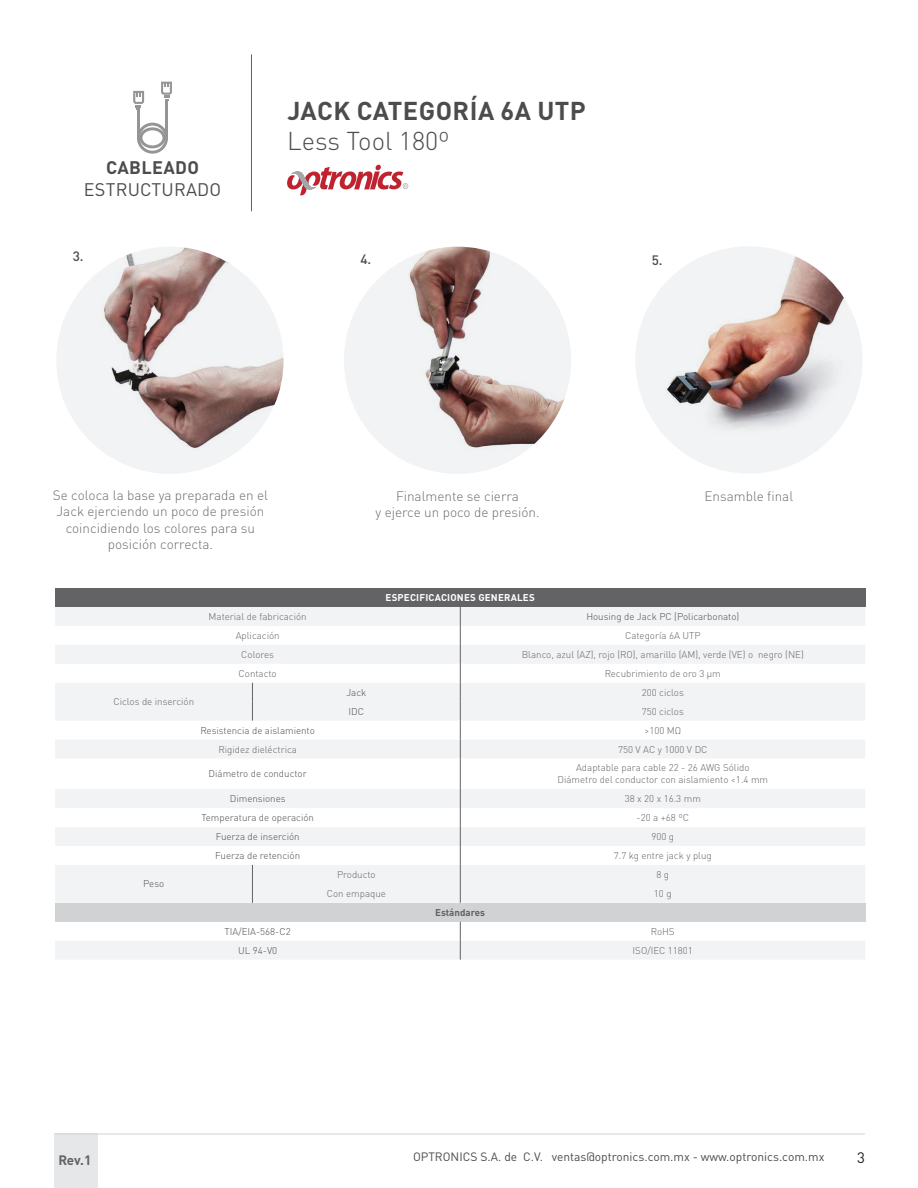
<style>
.page{position:relative;width:918px;height:1188px;background:#fff}
.page>*{position:absolute;margin:0;border:0;box-sizing:border-box;transform-origin:0 0}
.t1{font:700 25.5px "DIN Pro";letter-spacing:.02em;color:#4b4c4d}
.t2{font:300 25.5px "DIN Pro";color:#4b4c4d}
.t3{font:18px "DIN Pro";letter-spacing:.01em;color:#4b4c4d}
.t4{font:700 18px "DIN Pro";letter-spacing:.02em;color:#4b4c4d}
.t5{font:15px "DIN Pro";color:#231f20}
.t6{font:300 13.5px/16.2px "DIN Pro";color:#6c6d70;text-align:center}
.t7{font:500 13.5px "DIN Pro";color:#4b4c4d}
.t8{font:700 13.5px "DIN Pro";color:#636366}
.t9{font:12px "DIN Pro";color:#4b4c4d}
.t10{font:300 9.75px/11.7px "DIN Pro";color:#636366;text-align:center}
.t11{font:300 9.75px "DIN Pro";color:#4b4c4d}
.t12{font:700 9.75px "DIN Pro";letter-spacing:.02em;color:#fff}
.t13{font:700 9.75px "DIN Pro";color:#636366}
</style>
<div class="page">
<div style="left:54px;top:1134px;width:44px;height:54px;background:#e6e7e9"></div>
<hr style="left:55px;top:1134px;width:810px;height:1px;background:#d1d2d4">
<hr style="left:251px;top:54px;width:1px;height:157px;background:#636366">
<svg style="left:287px;top:165px;width:121px;height:30px"></svg>
<svg style="left:137px;top:123px;width:31px;height:31px"></svg>
<hr style="left:137px;top:110px;width:3px;height:28px;background:#949594">
<hr style="left:165px;top:101px;width:3px;height:37px;background:#949594">
<svg style="left:133px;top:91px;width:11px;height:19px"></svg>
<svg style="left:161px;top:82px;width:11px;height:19px"></svg>
<img style="left:636px;top:248px;width:226px;height:218px">
<div style="left:344px;top:247px;width:227px;height:227px;background:#f2f3f4;border-radius:50%"></div>
<img style="left:360px;top:247px;width:208px;height:201px">
<div style="left:55px;top:588px;width:810px;height:19px;background:#636366"></div>
<svg style="left:55px;top:607px;width:810px;height:353px;fill:#f2f3f4"></svg>
<div style="left:55px;top:903px;width:810px;height:19px;background:#d1d2d4"></div>
<svg style="left:252px;top:683px;width:1px;height:38px"></svg>
<svg style="left:460px;top:607px;width:1px;height:152px"></svg>
<hr style="left:460px;top:759px;width:1px;height:30px;background:#636366">
<svg style="left:460px;top:789px;width:1px;height:114px"></svg>
<svg style="left:252px;top:865px;width:1px;height:38px"></svg>
<svg style="left:460px;top:922px;width:1px;height:38px"></svg>
<div style="left:56px;top:247px;width:228px;height:227px;background:#f2f3f4;border-radius:50%"></div>
<img style="left:64px;top:247px;width:220px;height:201px">
<h2 class="t4" style="left:106px;top:153px;width:95px">CABLEADO</h2>
<h2 class="t3" style="left:84px;top:177px;width:139px">ESTRUCTURADO</h2>
<h3 class="t7" style="left:73px;top:245px;width:12px">3.</h3>
<h1 class="t1" style="left:287px;top:89px;width:300px">JACK CATEGORÍA 6A UTP</h1>
<h1 class="t2" style="left:287px;top:121px;width:164px">Less Tool 180º</h1>
<h3 class="t7" style="left:360px;top:248px;width:12px">4.</h3>
<h3 class="t7" style="left:652px;top:249px;width:12px">5.</h3>
<h3 class="t6" style="left:53px;top:486px;width:217px">Se coloca la base ya preparada en el<br>Jack ejerciendo un poco de presión coincidiendo los colores para su posición correcta.</h3>
<h3 class="t6" style="left:375px;top:487px;width:166px">Finalmente se cierra<br>y ejerce un poco de presión.</h3>
<h3 class="t6" style="left:705px;top:487px;width:90px">Ensamble final</h3>
<p class="t12" style="left:386px;top:589px;width:151px">ESPECIFICACIONES GENERALES</p>
<p class="t10" style="left:113px;top:695px;width:82px">Ciclos de inserción</p>
<p class="t11" style="left:143px;top:876px;width:23px">Peso</p>
<p class="t10" style="left:209px;top:610px;width:100px">Material de fabricación</p>
<p class="t11" style="left:586px;top:609px;width:154px">Housing de Jack PC (Policarbonato)</p>
<p class="t10" style="left:236px;top:629px;width:45px">Aplicación</p>
<p class="t10" style="left:625px;top:629px;width:77px">Categoría 6A UTP</p>
<p class="t10" style="left:241px;top:648px;width:34px">Colores</p>
<p class="t10" style="left:522px;top:648px;width:284px">Blanco, azul (AZ), rojo (RO), amarillo (AM), verde (VE) o negro (NE)</p>
<p class="t10" style="left:239px;top:667px;width:40px">Contacto</p>
<p class="t10" style="left:605px;top:667px;width:118px">Recubrimiento de oro 3 μm</p>
<p class="t11" style="left:346px;top:685px;width:21px">Jack</p>
<p class="t10" style="left:642px;top:685px;width:44px">200 ciclos</p>
<p class="t11" style="left:349px;top:704px;width:17px">IDC</p>
<p class="t10" style="left:642px;top:704px;width:44px">750 ciclos</p>
<p class="t11" style="left:200px;top:723px;width:116px">Resistencia de aislamiento</p>
<p class="t10" style="left:644px;top:723px;width:38px">&gt;100 MΩ</p>
<p class="t10" style="left:218px;top:742px;width:80px">Rigidez dieléctrica</p>
<p class="t10" style="left:618px;top:742px;width:91px">750 V AC y 1000 V DC</p>
<p class="t11" style="left:209px;top:766px;width:100px">Diámetro de conductor</p>
<p class="t10" style="left:557px;top:761px;width:212px">Adaptable para cable 22 - 26 AWG Sólido<br>Diámetro del conductor con aislamiento &lt;1.4 mm</p>
<p class="t11" style="left:230px;top:791px;width:57px">Dimensiones</p>
<p class="t10" style="left:625px;top:792px;width:78px">38 x 20 x 16.3 mm</p>
<p class="t11" style="left:201px;top:810px;width:114px">Temperatura de operación</p>
<p class="t10" style="left:637px;top:811px;width:54px">-20 a +68 ºC</p>
<p class="t11" style="left:216px;top:829px;width:85px">Fuerza de inserción</p>
<p class="t10" style="left:651px;top:830px;width:24px">900 g</p>
<p class="t11" style="left:215px;top:848px;width:86px">Fuerza de retención</p>
<p class="t10" style="left:614px;top:849px;width:99px">7.7 kg entre jack y plug</p>
<p class="t10" style="left:337px;top:868px;width:40px">Producto</p>
<p class="t10" style="left:656px;top:868px;width:14px">8 g</p>
<p class="t10" style="left:327px;top:887px;width:61px">Con empaque</p>
<p class="t10" style="left:654px;top:887px;width:19px">10 g</p>
<p class="t13" style="left:435px;top:904px;width:51px">Estándares</p>
<p class="t11" style="left:225px;top:924px;width:68px">TIA/EIA-568-C2</p>
<p class="t10" style="left:651px;top:925px;width:25px">RoHS</p>
<p class="t11" style="left:238px;top:943px;width:41px">UL 94-V0</p>
<p class="t10" style="left:633px;top:943px;width:62px">ISO/IEC 11801</p>
<h3 class="t8" style="left:58px;top:1149px;width:34px">Rev.1</h3>
<p class="t9" style="left:413px;top:1149px;width:413px">OPTRONICS S.A. de C.V. ventas@optronics.com.mx - www.optronics.com.mx</p>
<h3 class="t5" style="left:857px;top:1148px;width:9px">3</h3>
</div>
